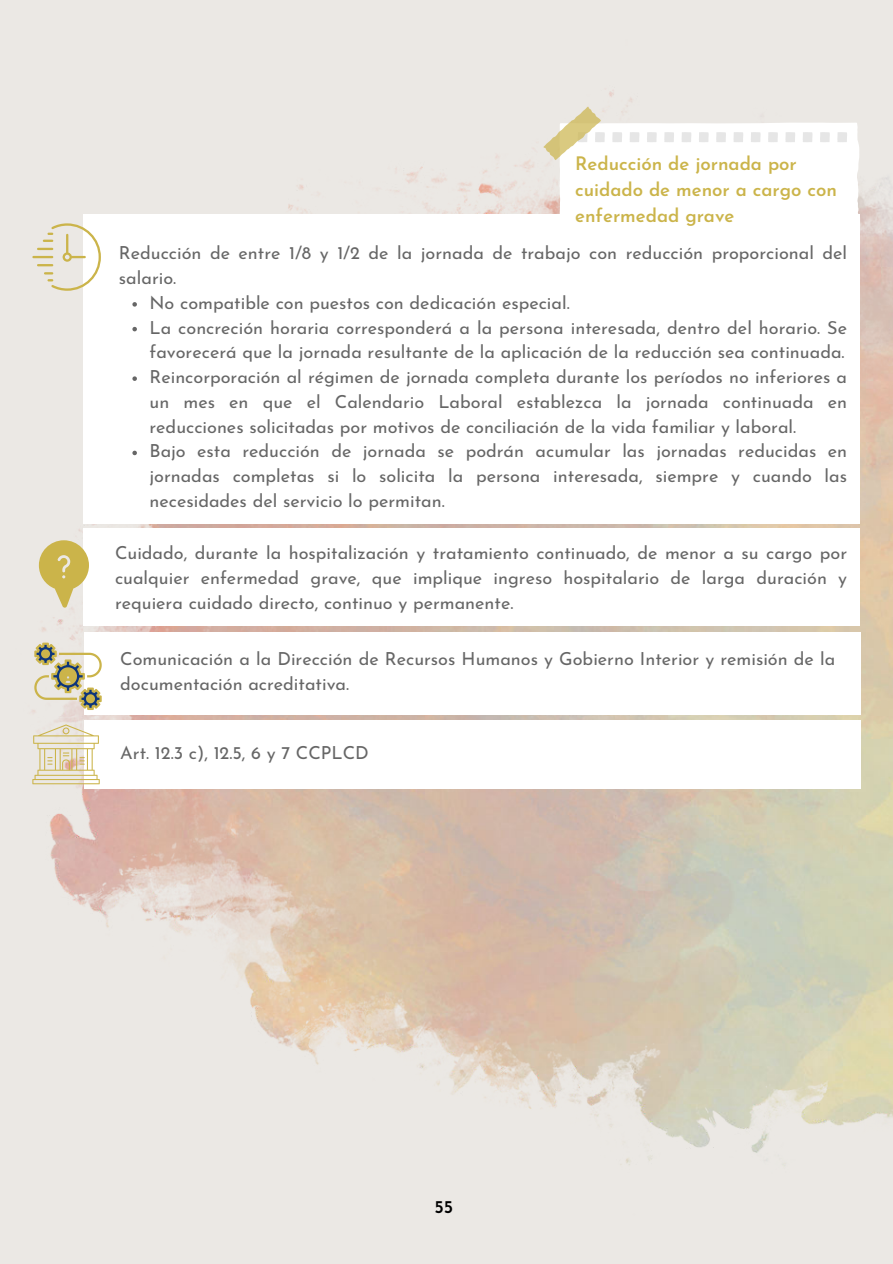
<style>
.page{position:relative;width:893px;height:1264px;background:#fff}
.page>*{position:absolute;margin:0;border:0;box-sizing:border-box;transform-origin:0 0}
.t1{font:600 18.6px/25.8px "Josefin Sans";color:#cbb44a}
.t2{font:18px/24.8px "Josefin Sans";color:#666;text-align:justify}
.t3{font:600 18px "Josefin Sans";color:#000}
</style>
<div class="page">
<img style="left:0;top:0;width:892px;height:1263px">
<svg style="left:543px;top:107px;width:316px;height:107px"></svg>
<div style="left:83px;top:214px;width:776px;height:309px;background:#fff"></div>
<hr style="left:32px;top:256px;width:21px;height:2px;background:#cbb44a">
<svg style="left:37px;top:223px;width:64px;height:68px"></svg>
<div style="left:571px;top:162px;width:272px;height:103px;background:#fff"></div>
<svg style="left:132px;top:302px;width:5px;height:4px"></svg>
<svg style="left:132px;top:327px;width:5px;height:4px"></svg>
<svg style="left:132px;top:376px;width:5px;height:5px"></svg>
<svg style="left:132px;top:450px;width:5px;height:5px"></svg>
<div style="left:83px;top:528px;width:776px;height:98px;background:#fff"></div>
<svg style="left:39px;top:540px;width:50px;height:67px;background:#d8c987"></svg>
<div style="left:85px;top:631px;width:776px;height:83px;background:#fff"></div>
<svg style="left:34px;top:642px;width:68px;height:68px"></svg>
<div style="left:85px;top:720px;width:776px;height:68px;background:#fff"></div>
<svg style="left:32px;top:724px;width:68px;height:60px"></svg>
<p class="t1" style="left:575px;top:148px;width:263px">Reducción de jornada por cuidado de menor a cargo con enfermedad grave</p>
<p class="t2" style="left:119px;top:238px;width:729px">Reducción de entre 1/8 y 1/2 de la jornada de trabajo con reducción proporcional del</p>
<p class="t2" style="left:119px;top:263px;width:59px">salario.</p>
<p class="t2" style="left:149px;top:288px;width:421px">No compatible con puestos con dedicación especial.</p>
<p class="t2" style="left:149px;top:313px;width:699px">La concreción horaria corresponderá a la persona interesada, dentro del horario. Se</p>
<p class="t2" style="left:149px;top:337px;width:696px">favorecerá que la jornada resultante de la aplicación de la reducción sea continuada.</p>
<p class="t2" style="left:149px;top:362px;width:699px">Reincorporación al régimen de jornada completa durante los períodos no inferiores a</p>
<p class="t2" style="left:149px;top:387px;width:699px">un mes en que el Calendario Laboral establezca la jornada continuada en</p>
<p class="t2" style="left:149px;top:412px;width:648px">reducciones solicitadas por motivos de conciliación de la vida familiar y laboral.</p>
<p class="t2" style="left:149px;top:436px;width:699px">Bajo esta reducción de jornada se podrán acumular las jornadas reducidas en</p>
<p class="t2" style="left:149px;top:461px;width:699px">jornadas completas si lo solicita la persona interesada, siempre y cuando las</p>
<p class="t2" style="left:149px;top:486px;width:297px">necesidades del servicio lo permitan.</p>
<p class="t2" style="left:115px;top:538px;width:733px">Cuidado, durante la hospitalización y tratamiento continuado, de menor a su cargo por cualquier enfermedad grave, que implique ingreso hospitalario de larga duración y requiera cuidado directo, continuo y permanente.</p>
<p class="t2" style="left:120px;top:644px;width:716px">Comunicación a la Dirección de Recursos Humanos y Gobierno Interior y remisión de la documentación acreditativa.</p>
<p class="t2" style="left:120px;top:738px;width:250px">Art. 12.3 c), 12.5, 6 y 7 CCPLCD</p>
<p class="t3" style="left:434px;top:1191px;width:20px">55</p>
</div>
